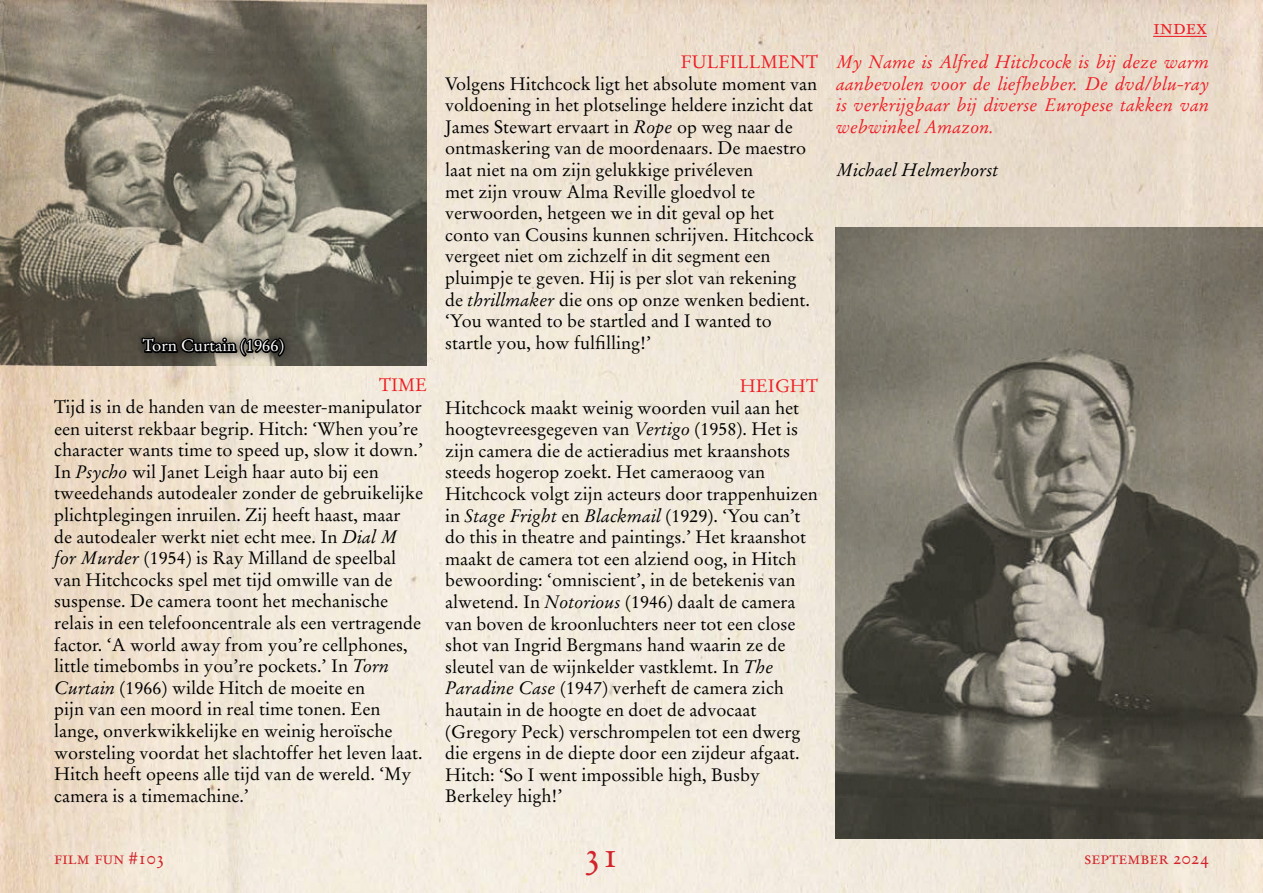
<style>
.page{position:relative;width:1263px;height:893px;background:#fff}
.page>*{position:absolute;margin:0;border:0;box-sizing:border-box;transform-origin:0 0}
.t1{font:36px "Stempel Garamond Roman SC";color:#d2232a}
.t2{font:21px "Stempel Garamond Roman SC";color:#ed1d24}
.t3{font:18px/21.6px "Stempel Garamond";color:#000}
.t4{font:italic 18px/21.6px "Stempel Garamond";color:#ed1d24;text-align:justify}
.t5{font:18px "Stempel Garamond Roman SC";color:#d2232a}
.t6{font:18px "Stempel Garamond";color:#ed1d24}
.t7{font:italic 18px "Stempel Garamond";color:#000}
.t8{font:16.5px "Stempel Garamond";color:#fff}
.s1{font-style:italic}
</style>
<div class="page">
<img style="left:0;top:0;width:1263px;height:893px">
<img style="left:0;top:0;width:427px;height:366px">
<img style="left:836px;top:227px;width:427px;height:611px">
<div style="left:132px;top:328px;width:162px;height:37px;background:#524e43"></div>
<svg style="left:140px;top:329px;width:147px;height:67px"></svg>
<hr style="left:1153px;top:36px;width:54px;height:1px;background:#ed1d24">
<p class="t8" style="left:143px;top:336px;width:143px">Torn Curtain (1966)</p>
<p class="t6" style="left:379px;top:374px;width:50px">TIME</p>
<p class="t3" style="left:54px;top:396px;width:371px">Tijd is in de handen van de meester-manipulator een uiterst rekbaar begrip. Hitch: ‘When you’re character wants time to speed up, slow it down.’ In <span class="s1">Psycho</span> wil Janet Leigh haar auto bij een tweedehands autodealer zonder de gebruikelijke plichtplegingen inruilen. Zij heeft haast, maar<br>de autodealer werkt niet echt mee. In <span class="s1">Dial M for Murder</span> (1954) is Ray Milland de speelbal van Hitchcocks spel met tijd omwille van de suspense. De camera toont het mechanische relais in een telefooncentrale als een vertragende factor. ‘A world away from you’re cellphones, little timebombs in you’re pockets.’ In <span class="s1">Torn Curtain</span> (1966) wilde Hitch de moeite en<br>pijn van een moord in real time tonen. Een lange, onverkwikkelijke en weinig heroïsche worsteling voordat het slachtoffer het leven laat.<br>Hitch heeft opeens alle tijd van de wereld. ‘My camera is a timemachine.’</p>
<p class="t6" style="left:681px;top:51px;width:139px">FULFILLMENT</p>
<p class="t3" style="left:445px;top:73px;width:374px">Volgens Hitchcock ligt het absolute moment van voldoening in het plotselinge heldere inzicht dat James Stewart ervaart in <span class="s1">Rope</span> op weg naar de ontmaskering van de moordenaars. De maestro laat niet na om zijn gelukkige privéleven<br>met zijn vrouw Alma Reville gloedvol te verwoorden, hetgeen we in dit geval op het conto van Cousins kunnen schrijven. Hitchcock vergeet niet om zichzelf in dit segment een pluimpje te geven. Hij is per slot van rekening de <span class="s1">thrillmaker</span> die ons op onze wenken bedient. ‘You wanted to be startled and I wanted to startle you, how fulfilling!’</p>
<p class="t6" style="left:740px;top:375px;width:80px">HEIGHT</p>
<p class="t3" style="left:445px;top:397px;width:374px">Hitchcock maakt weinig woorden vuil aan het hoogtevreesgegeven van <span class="s1">Vertigo</span> (1958). Het is zijn camera die de actieradius met kraanshots steeds hogerop zoekt. Het cameraoog van Hitchcock volgt zijn acteurs door trappenhuizen in <span class="s1">Stage Fright</span> en <span class="s1">Blackmail</span> (1929). ‘You can’t do this in theatre and paintings.’ Het kraanshot maakt de camera tot een alziend oog, in Hitch bewoording: ‘omniscient’, in de betekenis van alwetend. In <span class="s1">Notorious</span> (1946) daalt de camera van boven de kroonluchters neer tot een close shot van Ingrid Bergmans hand waarin ze de sleutel van de wijnkelder vastklemt. In <span class="s1">The Paradine Case</span> (1947) verheft de camera zich hautain in de hoogte en doet de advocaat (Gregory Peck) verschrompelen tot een dwerg die ergens in de diepte door een zijdeur afgaat.<br>Hitch: ‘So I went impossible high, Busby Berkeley high!’</p>
<p class="t2" style="left:1153px;top:14px;width:55px">index</p>
<p class="t4" style="left:836px;top:51px;width:374px">My Name is Alfred Hitchcock is bij deze warm aanbevolen voor de liefhebber. De dvd/blu-ray is verkrijgbaar bij diverse Europese takken van webwinkel Amazon.</p>
<p class="t7" style="left:836px;top:159px;width:164px">Michael Helmerhorst</p>
<p class="t5" style="left:54px;top:847px;width:112px">film fun #103</p>
<h1 class="t1" style="left:583px;top:833px;width:37px">31</h1>
<p class="t5" style="left:1084px;top:847px;width:126px">september 2024</p>
</div>
